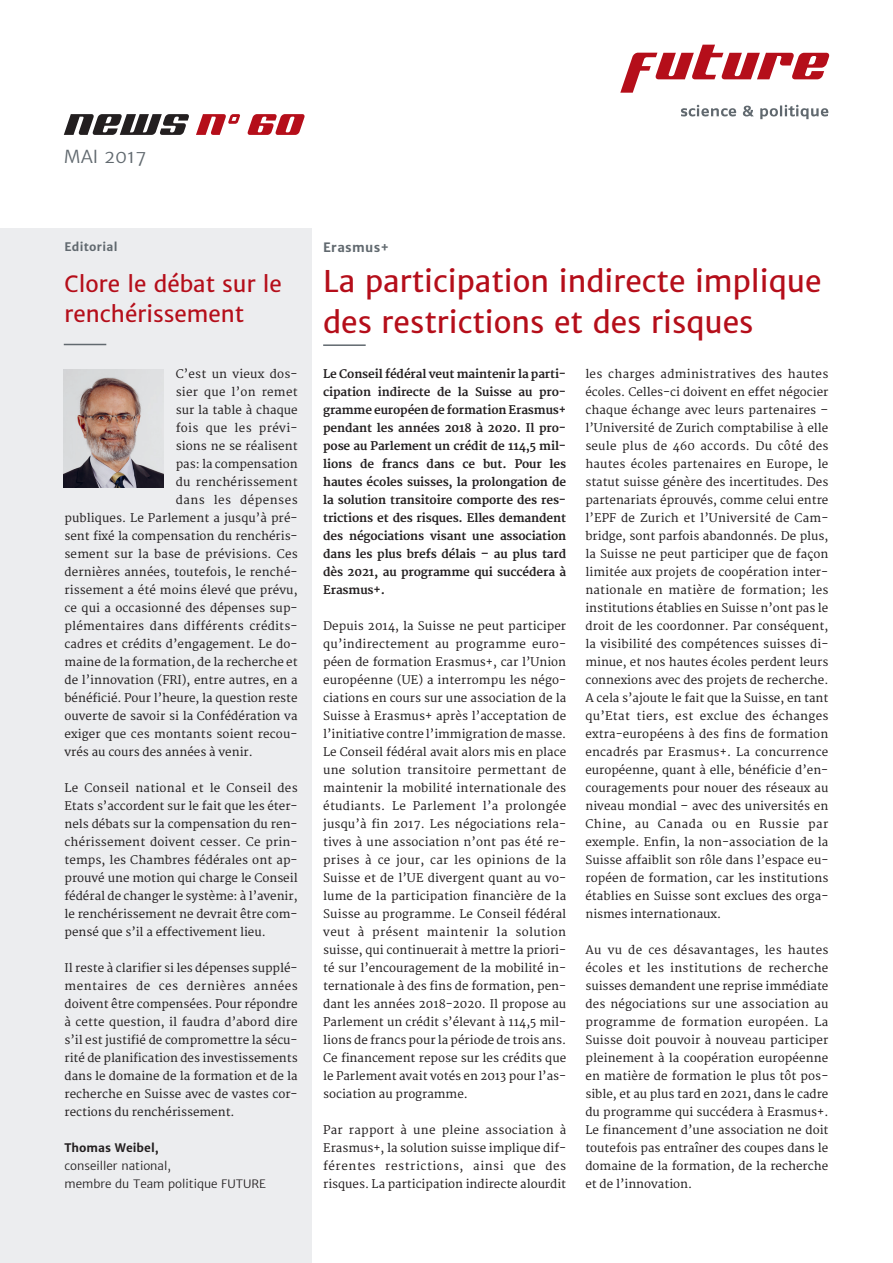
<style>
.page{position:relative;width:893px;height:1263px;background:#fff}
.page>*{position:absolute;margin:0;border:0;box-sizing:border-box;transform-origin:0 0}
.t1{font:30px/40.5px "Merriweather Sans";color:#b50e1a}
.t2{font:22.5px/30px "Merriweather Sans";color:#b50e1a}
.t3{font:300 18px "Merriweather Sans";color:#61696f}
.t4{font:700 12.75px "Merriweather Sans";letter-spacing:.025em;color:#61696f}
.t5{font:11.7px/18px "Merriweather";color:#231f20;text-align:justify}
.t6{font:700 11.7px/18px "Merriweather";letter-spacing:-.01em;color:#231f20;text-align:justify}
.t7{font:11.7px "Merriweather";letter-spacing:.02em;color:#231f20}
.t8{font:300 11.7px/18px "Merriweather Sans";color:#231f20}
.t9{font:11.7px "Merriweather";letter-spacing:.025em;color:#231f20}
.t10{font:11.7px "Merriweather";letter-spacing:.03em;color:#231f20}
.t11{font:11.7px "Merriweather";letter-spacing:.045em;color:#231f20}
.t12{font:700 11.7px "Merriweather Sans";color:#231f20}
.t13{font:700 11.7px "Merriweather Sans";letter-spacing:.025em;color:#61696f}
</style>
<div class="page">
<div style="left:0;top:228px;width:312px;height:1035px;background:#ecedef"></div>
<hr style="left:64px;top:344px;width:42px;height:1px;background:#61696f">
<hr style="left:323px;top:344px;width:43px;height:2px;background:#61696f">
<svg style="left:620px;top:45px;width:209px;height:48px"></svg>
<svg style="left:681px;top:105px;width:147px;height:14px"></svg>
<img style="left:64px;top:370px;width:99px;height:118px">
<h3 class="t3" style="left:64px;top:146px;width:84px">MAI 2017</h3>
<p class="t13" style="left:64px;top:240px;width:55px">Editorial</p>
<h2 class="t2" style="left:64px;top:269px;width:219px">Clore le débat sur le renchérissement</h2>
<p class="t7" style="left:176px;top:367px;width:123px">C’est un vieux dos-</p>
<p class="t9" style="left:176px;top:385px;width:123px">sier que l’on remet</p>
<p class="t5" style="left:176px;top:401px;width:123px">sur la table à chaque</p>
<p class="t10" style="left:176px;top:421px;width:123px">fois que les prévi-</p>
<p class="t5" style="left:176px;top:437px;width:123px">sions ne se réalisent</p>
<p class="t5" style="left:176px;top:455px;width:123px">pas: la compensation</p>
<p class="t7" style="left:176px;top:475px;width:123px">du renchérissement</p>
<p class="t11" style="left:176px;top:493px;width:123px">dans les dépenses</p>
<p class="t5" style="left:64px;top:509px;width:235px">publiques. Le Parlement a jusqu’à pré-</p>
<p class="t5" style="left:64px;top:527px;width:235px">sent fixé la compensation du renchéris-</p>
<p class="t5" style="left:64px;top:545px;width:235px">sement sur la base de prévisions. Ces</p>
<p class="t5" style="left:64px;top:563px;width:235px">dernières années, toutefois, le renché-</p>
<p class="t5" style="left:64px;top:581px;width:235px">rissement a été moins élevé que prévu,</p>
<p class="t5" style="left:64px;top:599px;width:235px">ce qui a occasionné des dépenses sup-</p>
<p class="t7" style="left:64px;top:619px;width:235px">plémentaires dans différents crédits-</p>
<p class="t5" style="left:64px;top:635px;width:235px">cadres et crédits d’engagement. Le do-</p>
<p class="t5" style="left:64px;top:653px;width:235px">maine de la formation, de la recherche et</p>
<p class="t5" style="left:64px;top:671px;width:235px">de l’innovation (FRI), entre autres, en a</p>
<p class="t5" style="left:64px;top:689px;width:235px">bénéficié. Pour l’heure, la question reste</p>
<p class="t5" style="left:64px;top:707px;width:235px">ouverte de savoir si la Confédération va</p>
<p class="t5" style="left:64px;top:725px;width:235px">exiger que ces montants soient recou-</p>
<p class="t5" style="left:64px;top:743px;width:190px">vrés au cours des années à venir.</p>
<p class="t5" style="left:64px;top:779px;width:235px">Le Conseil national et le Conseil des Etats s’accordent sur le fait que les éter&shy;nels débats sur la compensation du ren&shy;chérissement doivent cesser. Ce prin&shy;temps, les Chambres fédérales ont ap&shy;prouvé une motion qui charge le Conseil fédéral de changer le système: à l’avenir, le renchérissement ne devrait être com&shy;pensé que s’il a effectivement lieu.</p>
<p class="t5" style="left:64px;top:959px;width:235px">Il reste à clarifier si les dépenses supplé&shy;mentaires de ces dernières années doivent être compensées. Pour répondre à cette question, il faudra d’abord dire s’il est justifié de compromettre la sécu&shy;rité de planification des investissements dans le domaine de la formation et de la recherche en Suisse avec de vastes cor&shy;rections du renchérissement.</p>
<p class="t12" style="left:64px;top:1140px;width:96px">Thomas Weibel,</p>
<p class="t8" style="left:64px;top:1157px;width:203px">conseiller national,<br>membre du Team politique FUTURE</p>
<p class="t4" style="left:323px;top:239px;width:68px">Erasmus+</p>
<h1 class="t1" style="left:323px;top:261px;width:500px">La participation indirecte implique des restrictions et des risques</h1>
<p class="t6" style="left:323px;top:365px;width:245px">Le Conseil fédéral veut maintenir la parti&shy;cipation indirecte de la Suisse au pro&shy;gramme européen de formation Erasmus+ pendant les années 2018 à 2020. Il pro&shy;pose au Parlement un crédit de 114,5 mil&shy;lions de francs dans ce but. Pour les hautes écoles suisses, la prolongation de la solution transitoire comporte des res&shy;trictions et des risques. Elles demandent des négociations visant une association dans les plus brefs délais – au plus tard dès 2021, au programme qui succédera à Erasmus+.</p>
<p class="t5" style="left:323px;top:617px;width:245px">Depuis 2014, la Suisse ne peut participer qu’indirectement au programme euro&shy;péen de formation Erasmus+, car l’Union européenne (UE) a interrompu les négo&shy;ciations en cours sur une association de la Suisse à Erasmus+ après l’acceptation de l’initiative contre l’immigration de masse.<br>Le Conseil fédéral avait alors mis en place une solution transitoire permettant de maintenir la mobilité internationale des étudiants. Le Parlement l’a prolongée jusqu’à fin 2017. Les négociations rela&shy;tives à une association n’ont pas été re&shy;prises à ce jour, car les opinions de la Suisse et de l’UE divergent quant au vo&shy;lume de la participation financière de la Suisse au programme. Le Conseil fédéral veut à présent maintenir la solution suisse, qui continuerait à mettre la priori&shy;té sur l’encouragement de la mobilité in&shy;ternationale à des fins de formation, pen&shy;dant les années 2018-2020. Il propose au Parlement un crédit s’élevant à 114,5 mil&shy;lions de francs pour la période de trois ans.<br>Ce financement repose sur les crédits que le Parlement avait votés en 2013 pour l’as&shy;sociation au programme.</p>
<p class="t5" style="left:323px;top:1121px;width:245px">Par rapport à une pleine association à Erasmus+, la solution suisse implique dif&shy;férentes restrictions, ainsi que des risques. La participation indirecte alourdit</p>
<p class="t5" style="left:585px;top:365px;width:245px">les charges administratives des hautes écoles. Celles-ci doivent en effet négocier chaque échange avec leurs partenaires – l’Université de Zurich comptabilise à elle seule plus de 460 accords. Du côté des hautes écoles partenaires en Europe, le statut suisse génère des incertitudes. Des partenariats éprouvés, comme celui entre l’EPF de Zurich et l’Université de Cam&shy;bridge, sont parfois abandonnés. De plus, la Suisse ne peut participer que de façon limitée aux projets de coopération inter&shy;nationale en matière de formation; les institutions établies en Suisse n’ont pas le droit de les coordonner. Par conséquent, la visibilité des compétences suisses di&shy;minue, et nos hautes écoles perdent leurs connexions avec des projets de recherche.<br>A cela s’ajoute le fait que la Suisse, en tant qu’Etat tiers, est exclue des échanges extra-européens à des fins de formation encadrés par Erasmus+. La concurrence européenne, quant à elle, bénéficie d’en&shy;couragements pour nouer des réseaux au niveau mondial – avec des universités en Chine, au Canada ou en Russie par exemple. Enfin, la non-association de la Suisse affaiblit son rôle dans l’espace eu&shy;ropéen de formation, car les institutions établies en Suisse sont exclues des orga&shy;nismes internationaux.</p>
<p class="t5" style="left:585px;top:941px;width:245px">Au vu de ces désavantages, les hautes écoles et les institutions de recherche suisses demandent une reprise immédiate des négociations sur une association au programme de formation européen. La Suisse doit pouvoir à nouveau participer pleinement à la coopération européenne en matière de formation le plus tôt pos&shy;sible, et au plus tard en 2021, dans le cadre du programme qui succédera à Erasmus+.<br>Le financement d’une association ne doit toutefois pas entraîner des coupes dans le domaine de la formation, de la recherche et de l’innovation.</p>
</div>
